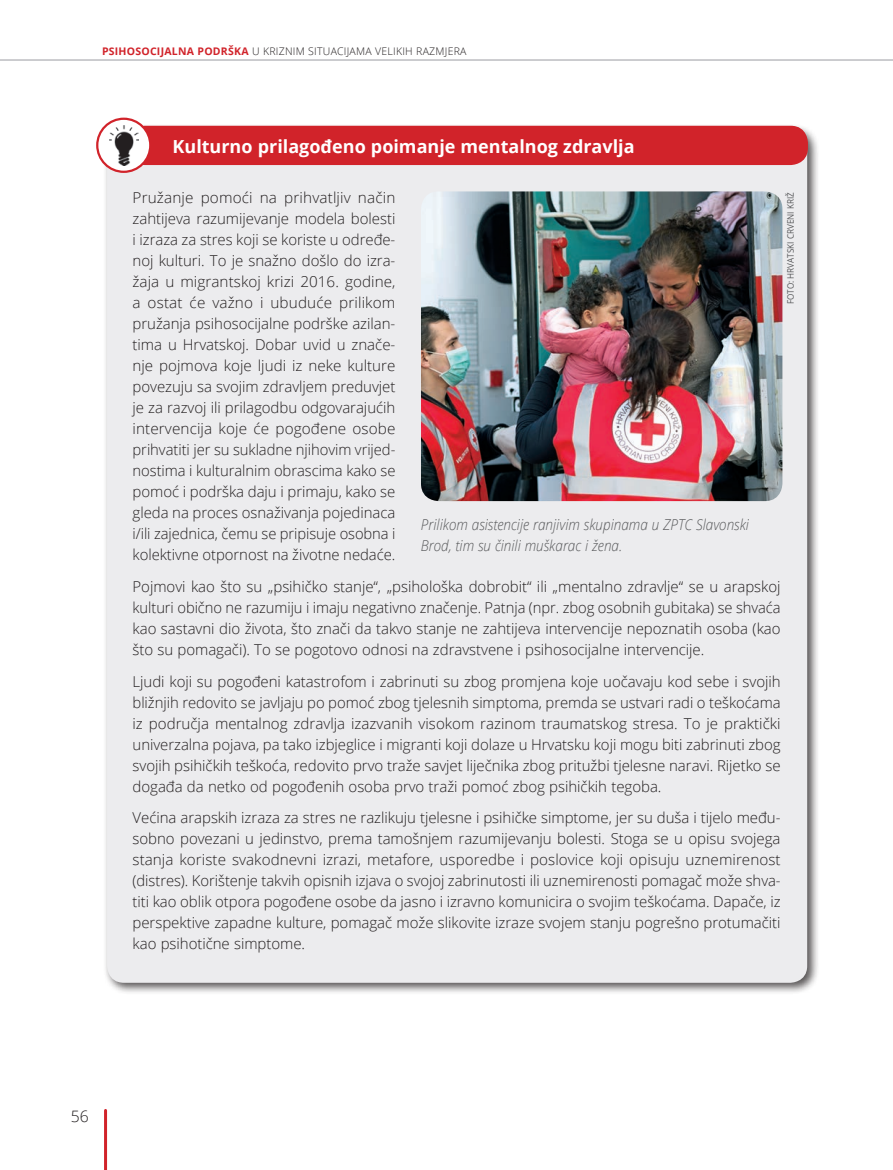
<style>
.page{position:relative;width:893px;height:1170px;background:#fff}
.page>*{position:absolute;margin:0;border:0;box-sizing:border-box;transform-origin:0 0}
.Međunaslov{font:700 18px "Open Sans";color:#fff}
.t1{font:300 15.75px "Open Sans";color:#231f20}
.Tekst{font:300 15px/21px "Open Sans";letter-spacing:-.005em;color:#231f20;text-align:justify}
.Potpis_pod_sliku{font:italic 300 15px/21px "Open Sans";color:#57585a;scale:.9 1}
.t2{font:300 10.5px "Open Sans";letter-spacing:.02em;color:#231f20}
.Ime_fotografa{font:9px "Open Sans";color:#57585a;scale:.9 1}
.s1{font-weight:700;color:#d1232a}
</style>
<div class="page">
<hr style="left:0;top:59px;width:893px;height:2px;background:#bcbdc0">
<div style="left:103px;top:124px;width:716px;height:870px;background:#231f20;opacity:.75"></div>
<div style="left:107px;top:128px;width:700px;height:854px;background:#ececee;border-radius:17px"></div>
<div style="left:128px;top:126px;width:679px;height:38px;background:#d1232a;border-radius:16px"></div>
<div style="left:128px;top:126px;width:680px;height:39px;border:2px solid #d1232a;border-radius:16px"></div>
<svg style="left:97px;top:119px;width:53px;height:53px"></svg>
<img style="left:109px;top:125px;width:30px;height:40px">
<div style="left:96px;top:118px;width:55px;height:55px;border:2px solid #d1232a;border-radius:50%"></div>
<img style="left:421px;top:191px;width:361px;height:310px">
<hr style="left:104px;top:1110px;width:3px;height:59px;background:#d1232a">
<p class="t2" style="left:102px;top:44px;width:366px"><span class="s1">PSIHOSOCIJALNA PODRŠKA</span> U KRIZNIM SITUACIJAMA VELIKIH RAZMJERA</p>
<p class="Međunaslov" style="left:173px;top:134px;width:463px">Kulturno prilagođeno poimanje mentalnog zdravlja</p>
<p class="Tekst" style="left:133px;top:187px;width:264px">Pružanje pomoći na prihvatljiv način zahtijeva razumijevanje modela bolesti i izraza za stres koji se koriste u određe&shy;noj kulturi. To je snažno došlo do izra&shy;žaja u migrantskoj krizi 2016. godine, a ostat će važno i ubuduće prilikom pružanja psihosocijalne podrške azilan&shy;tima u Hrvatskoj. Dobar uvid u znače&shy;nje pojmova koje ljudi iz neke kulture povezuju sa svojim zdravljem preduvjet je za razvoj ili prilagodbu odgovarajućih intervencija koje će pogođene osobe prihvatiti jer su sukladne njihovim vrijed&shy;nostima i kulturalnim obrascima kako se pomoć i podrška daju i primaju, kako se gleda na proces osnaživanja pojedinaca i/ili zajednica, čemu se pripisuje osobna i kolektivne otpornost na životne nedaće.</p>
<p class="Tekst" style="left:133px;top:575px;width:649px">Pojmovi kao što su „psihičko stanje“, „psihološka dobrobit“ ili „mentalno zdravlje“ se u arapskoj kulturi obično ne razumiju i imaju negativno značenje. Patnja (npr. zbog osobnih gubitaka) se shvaća kao sastavni dio života, što znači da takvo stanje ne zahtijeva intervencije nepoznatih osoba (kao što su pomagači). To se pogotovo odnosi na zdravstvene i psihosocijalne intervencije.</p>
<p class="Tekst" style="left:133px;top:670px;width:650px">Ljudi koji su pogođeni katastrofom i zabrinuti su zbog promjena koje uočavaju kod sebe i svojih bližnjih redovito se javljaju po pomoć zbog tjelesnih simptoma, premda se ustvari radi o teškoćama iz područja mentalnog zdravlja izazvanih visokom razinom traumatskog stresa. To je praktički univerzalna pojava, pa tako izbjeglice i migranti koji dolaze u Hrvatsku koji mogu biti zabrinuti zbog svojih psihičkih teškoća, redovito prvo traže savjet liječnika zbog pritužbi tjelesne naravi. Rijetko se događa da netko od pogođenih osoba prvo traži pomoć zbog psihičkih tegoba.</p>
<p class="Tekst" style="left:133px;top:806px;width:649px">Većina arapskih izraza za stres ne razlikuju tjelesne i psihičke simptome, jer su duša i tijelo među&shy;sobno povezani u jedinstvo, prema tamošnjem razumijevanju bolesti. Stoga se u opisu svojega stanja koriste svakodnevni izrazi, metafore, usporedbe i poslovice koji opisuju uznemirenost (distres). Korištenje takvih opisnih izjava o svojoj zabrinutosti ili uznemirenosti pomagač može shva&shy;titi kao oblik otpora pogođene osobe da jasno i izravno komunicira o svojim teškoćama. Dapače, iz perspektive zapadne kulture, pomagač može slikovite izraze svojem stanju pogrešno protumačiti kao psihotične simptome.</p>
<p class="Ime_fotografa" style="left:784px;top:304px;width:126px;rotate:-90deg">FOTO: HRVATSKI CRVENI KRIŽ</p>
<p class="Potpis_pod_sliku" style="left:421px;top:513px;width:366px">Prilikom asistencije ranjivim skupinama u ZPTC Slavonski<br>Brod, tim su činili muškarac i žena.</p>
<p class="t1" style="left:71px;top:1105px;width:19px">56</p>
</div>
